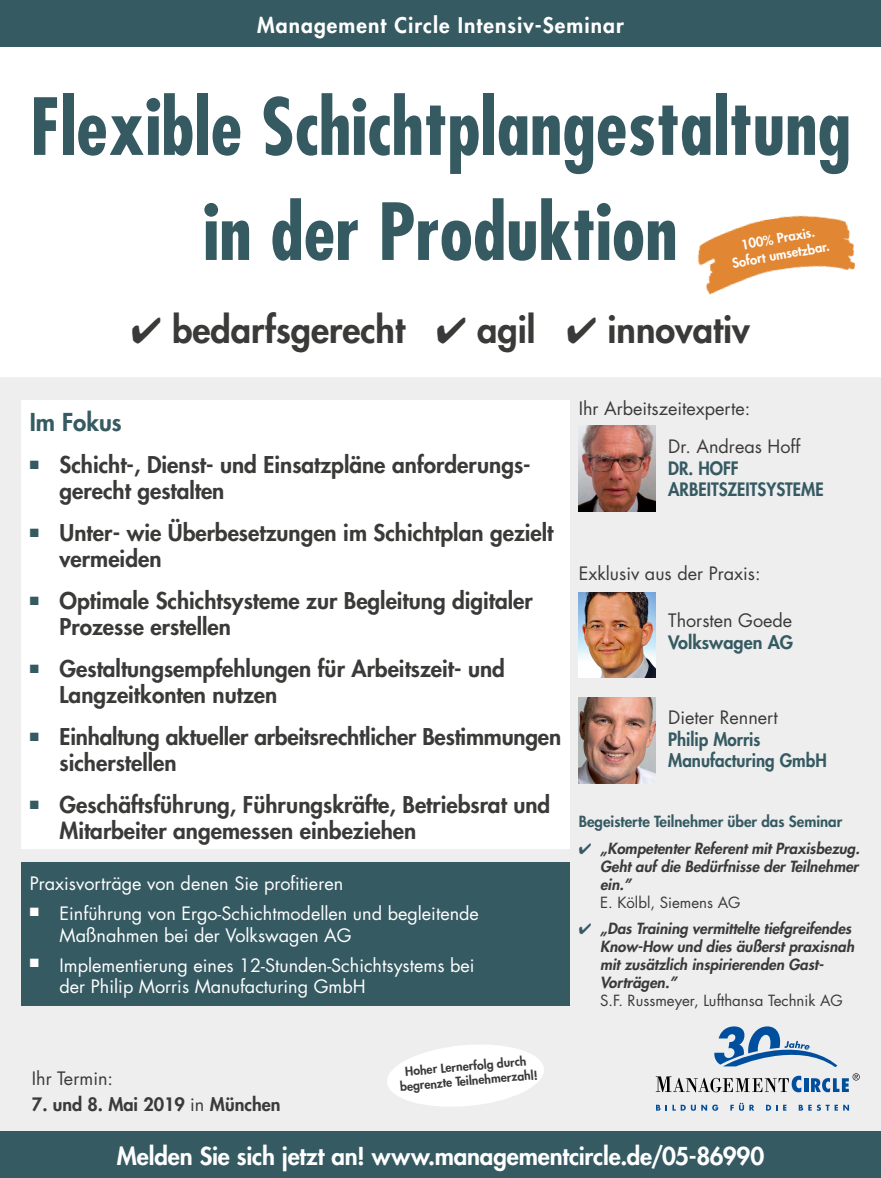
<style>
.page{position:relative;width:881px;height:1178px;background:#fff}
.page>*{position:absolute;margin:0;border:0;box-sizing:border-box;transform-origin:0 0}
.t1{font:700 condensed 76.5px/105px "Futura Std";color:#365a62;text-align:center}
.t2{font:800 36px "Futura Std";color:#3a3a39}
.t3{font:800 24px "Futura Std";letter-spacing:-.005em;color:#fff}
.t4{font:800 24px "Futura Std";color:#365a62}
.t5{font:800 22.5px/25.5px "Futura Std";color:#3a3a39}
.t6{font:800 21px "Futura Std";letter-spacing:.05em;color:#fff}
.t7{font:18px/21.6px "Futura Std";color:#fff}
.t8{font:18px/38.5px "Futura Std";color:#3a3a39}
.t9{font:800 18px/21.6px "Futura Std";color:#365a62;scale:.94 1}
.t10{font:800 18px "Futura Std";color:#3a3a39}
.t11{font:800 18px "Futura Std";color:#365a62}
.t12{font:italic 800 15px/18px "Futura Std";color:#3a3a39;text-align:justify}
.t13{font:15px "Futura Std";color:#3a3a39}
.t14{font:800 15px "Futura Std";color:#365a62}
.t15{font:800 12.9px/16.2px "Futura Std";color:#fff;text-align:center}
.t16{font:800 12.15px/14.9px "Futura Std";color:#3a3a39;text-align:center}
.s1{color:#365a62}
.s2{font-weight:400}
</style>
<div class="page">
<div style="left:0;top:377px;width:880px;height:775px;background:#eee"></div>
<div style="left:0;top:0;width:880px;height:47px;background:#365a62"></div>
<div style="left:0;top:1131px;width:880px;height:47px;background:#365a62"></div>
<div style="left:21px;top:400px;width:548px;height:449px;background:#fff"></div>
<div style="left:21px;top:862px;width:548px;height:144px;background:#365a62"></div>
<img style="left:578px;top:426px;width:77px;height:85px">
<img style="left:578px;top:592px;width:77px;height:85px">
<img style="left:578px;top:698px;width:77px;height:85px">
<svg style="left:387px;top:1045px;width:157px;height:62px"></svg>
<img style="left:697px;top:215px;width:159px;height:80px">
<svg style="left:804px;top:1078px;width:3px;height:14px"></svg>
<svg style="left:655px;top:1076px;width:146px;height:16px"></svg>
<svg style="left:811px;top:1073px;width:48px;height:19px"></svg>
<svg style="left:656px;top:1105px;width:39px;height:6px"></svg>
<svg style="left:701px;top:1105px;width:5px;height:5px"></svg>
<svg style="left:712px;top:1104px;width:6px;height:7px"></svg>
<svg style="left:730px;top:1103px;width:13px;height:8px"></svg>
<svg style="left:749px;top:1105px;width:5px;height:5px"></svg>
<svg style="left:766px;top:1105px;width:20px;height:5px"></svg>
<svg style="left:798px;top:1105px;width:4px;height:5px"></svg>
<svg style="left:808px;top:1104px;width:40px;height:7px"></svg>
<svg style="left:714px;top:1026px;width:123px;height:41px"></svg>
<p class="t6" style="left:257px;top:12px;width:368px">Management Circle Intensiv-Seminar</p>
<h1 class="t1" style="left:30px;top:74px;width:822px">Flexible Schichtplangestaltung in der Produktion</h1>
<p class="t15" style="left:727px;top:239px;width:100px;rotate:-10deg">100% Praxis.<br>Sofort umsetzbar.</p>
<h2 class="t2" style="left:131px;top:307px;width:620px">✔ bedarfsgerecht ✔ agil ✔ innovativ</h2>
<p class="t4" style="left:30px;top:407px;width:93px">Im Fokus</p>
<p class="t5" style="left:60px;top:452px;width:472px;text-indent:-30px"><sup>■</sup> Schicht-, Dienst- und Einsatzpläne anforderungs&shy;gerecht gestalten</p>
<p class="t5" style="left:60px;top:520px;width:495px;text-indent:-30px"><sup>■</sup> Unter- wie Überbesetzungen im Schichtplan gezielt vermeiden</p>
<p class="t5" style="left:60px;top:588px;width:474px;text-indent:-30px"><sup>■</sup> Optimale Schichtsysteme zur Begleitung digitaler<br>Prozesse erstellen</p>
<p class="t5" style="left:60px;top:656px;width:446px;text-indent:-30px"><sup>■</sup> Gestaltungsempfehlungen für Arbeitszeit- und<br>Langzeitkonten nutzen</p>
<p class="t5" style="left:60px;top:724px;width:503px;text-indent:-30px"><sup>■</sup> Einhaltung aktueller arbeitsrechtlicher Bestimmungen sicherstellen</p>
<p class="t5" style="left:60px;top:792px;width:492px;text-indent:-30px"><sup>■</sup> Geschäftsführung, Führungskräfte, Betriebsrat und<br>Mitarbeiter angemessen einbeziehen</p>
<p class="t7" style="left:30px;top:873px;width:315px">Praxisvorträge von denen Sie profitieren</p>
<p class="t7" style="left:60px;top:903px;width:420px;text-indent:-30px">■ Einführung von Ergo-Schichtmodellen und begleitende<br>Maßnahmen bei der Volkswagen AG</p>
<p class="t7" style="left:60px;top:954px;width:416px;text-indent:-30px">■ Implementierung eines 12-Stunden-Schichtsystems bei der Philip Morris Manufacturing GmbH</p>
<p class="t8" style="left:668px;top:389px;width:134px;text-indent:-89px">Ihr Arbeitszeitexperte:<br>Dr. Andreas Hoff</p>
<p class="t9" style="left:668px;top:457px;width:167px">DR. HOFF<br>ARBEITSZEITSYSTEME</p>
<p class="t8" style="left:578px;top:555px;width:183px">Exklusiv aus der Praxis:</p>
<p class="t8" style="left:668px;top:602px;width:125px">Thorsten Goede</p>
<p class="t11" style="left:668px;top:631px;width:126px">Volkswagen AG</p>
<p class="t8" style="left:668px;top:698px;width:111px">Dieter Rennert</p>
<p class="t9" style="left:668px;top:728px;width:170px">Philip Morris<br>Manufacturing GmbH</p>
<p class="t14" style="left:578px;top:812px;width:265px">Begeisterte Teilnehmer über das Seminar</p>
<p class="t12" style="left:600px;top:839px;width:261px;text-indent:-21px"><span class="s1">✔</span> „Kompetenter Referent mit Praxisbezug.<br>Geht auf die Bedürfnisse der Teilnehmer ein.”</p>
<p class="t13" style="left:600px;top:892px;width:142px">E. Kölbl, Siemens AG</p>
<p class="t12" style="left:600px;top:920px;width:255px;text-align:left;text-indent:-21px"><span class="s1">✔</span> „Das Training vermittelte tiefgreifendes Know-How und dies äußerst praxisnah mit zusätzlich inspirierenden Gast-Vorträgen.”</p>
<p class="t13" style="left:600px;top:991px;width:244px">S.F. Russmeyer, Lufthansa Technik AG</p>
<p class="t16" style="left:398px;top:1064px;width:139px;rotate:-5deg">Hoher Lernerfolg durch begrenzte Teilnehmerzahl!</p>
<p class="t8" style="left:32px;top:1059px;width:83px">Ihr Termin:</p>
<p class="t10" style="left:32px;top:1093px;width:250px">7. und 8. Mai 2019 <span class="s2">in</span> München</p>
<p class="t3" style="left:117px;top:1140px;width:648px">Melden Sie sich jetzt an! www.managementcircle.de/05-86990</p>
</div>
